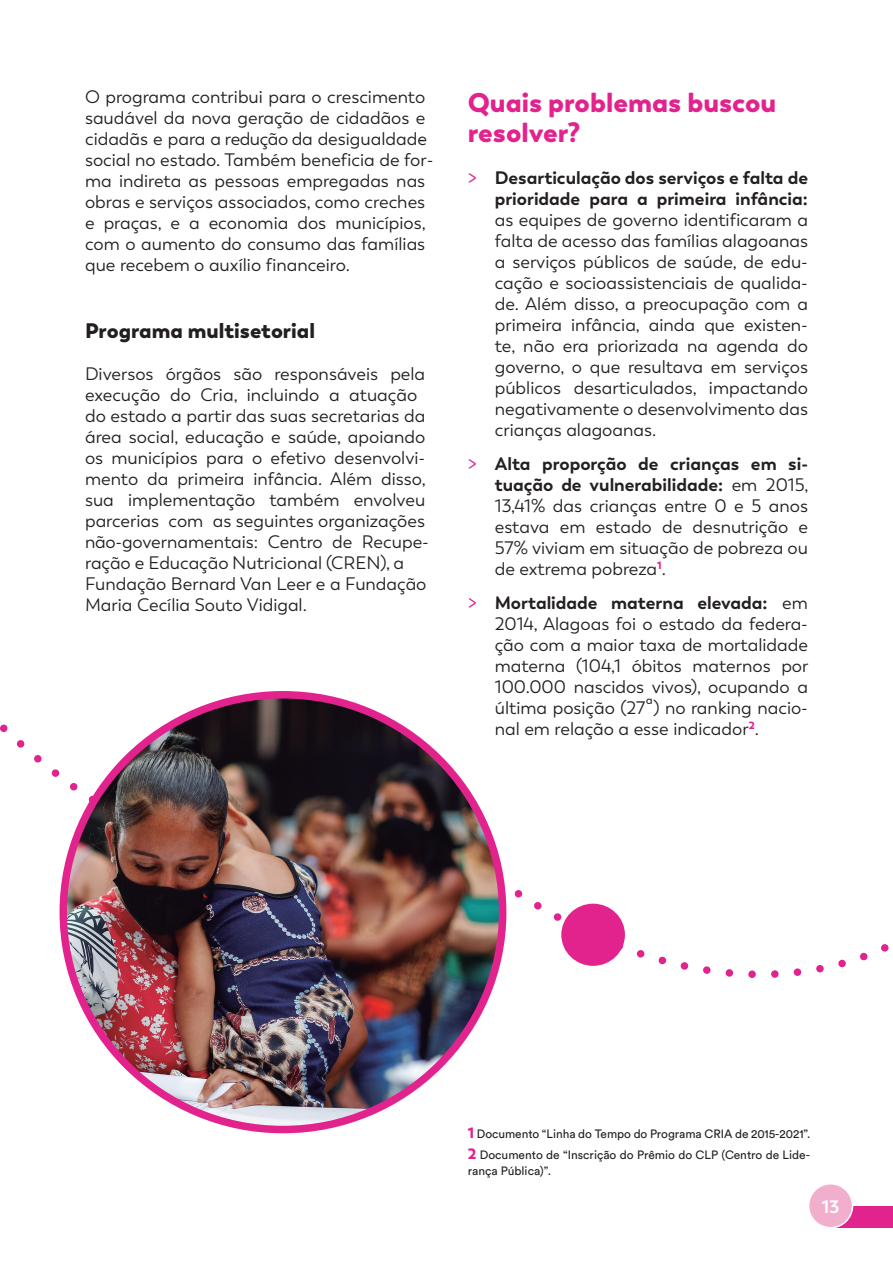
<style>
.page{position:relative;width:893px;height:1263px;background:#fff}
.page>*{position:absolute;margin:0;border:0;box-sizing:border-box;transform-origin:0 0}
.t1{font:900 27px/30px "Boston";color:#e2238d}
.t2{font:900 21px "Boston";color:#231f20}
.t3{font:18px/21px "Boston";color:#231f20;text-align:justify}
.t4{font:700 18px/21px "Boston";color:#231f20;text-align:right}
.t5{font:700 18px "Boston";color:#fff}
.t6{font:12px/20.7px "Circular Std";color:#231f20}
.s1{font-weight:400;font-size:21px;color:#e2238d}
.s2{font-size:21px;color:#e2238d}
.s3{font-weight:700}
.s4{font-family:"Boston";font-weight:900;font-size:15px;color:#e2238d}
</style>
<div class="page">
<div style="left:831px;top:1206px;width:62px;height:22px;background:#e2238d"></div>
<svg style="left:809px;top:1184px;width:44px;height:44px"></svg>
<svg style="left:561px;top:928px;width:328px;height:50px"></svg>
<img style="left:60px;top:691px;width:446px;height:442px">
<div style="left:561px;top:904px;width:64px;height:62px;background:#e2238d;border-radius:50%"></div>
<p class="t3" style="left:85px;top:87px;width:350px;text-align:left">O programa contribui para o crescimento saudável da nova geração de cidadãos e cidadãs e para a redução da desigualdade&shy;social no estado. Também beneficia de for&shy;ma indireta as pessoas empregadas nas obras e serviços associados, como creches e praças, e a economia dos municípios, com o aumento do consumo das famílias que recebem o auxílio financeiro.</p>
<p class="t2" style="left:85px;top:317px;width:232px">Programa multisetorial</p>
<p class="t3" style="left:85px;top:363px;width:345px;text-align:left">Diversos órgãos são responsáveis pela execução do Cria, incluindo a atuação do estado a partir das suas secretarias da área social, educação e saúde, apoiando os municípios para o efetivo desenvolvi&shy;mento da primeira infância. Além disso, sua implementação também envolveu parcerias com as seguintes organizações não-governamentais: Centro de Recupe&shy;ração e Educação Nutricional (CREN), a Fundação Bernard Van Leer e a Fundação Maria Cecília Souto Vidigal.</p>
<h1 class="t1" style="left:468px;top:88px;width:310px">Quais problemas buscou resolver?</h1>
<p class="t4" style="left:468px;top:168px;width:342px"><span class="s1">&gt;</span> Desarticulação dos serviços e falta de prioridade para a primeira infância:</p>
<p class="t3" style="left:495px;top:210px;width:315px">as equipes de governo identificaram a falta de acesso das famílias alagoanas a serviços públicos de saúde, de edu&shy;cação e socioassistenciais de qualida&shy;de. Além disso, a preocupação com a primeira infância, ainda que existen&shy;te, não era priorizada na agenda do governo, o que resultava em serviços públicos desarticulados, impactando negativamente o desenvolvimento das crianças alagoanas.</p>
<p class="t3" style="left:495px;top:454px;width:315px;text-indent:-27px"><span class="s2">&gt;</span> <span class="s3">Alta proporção de crianças em si&shy;tuação de vulnerabilidade:</span> em 2015, 13,41% das crianças entre 0 e 5 anos estava em estado de desnutrição e 57% viviam em situação de pobreza ou de extrema pobreza<sup>1</sup>.</p>
<p class="t3" style="left:495px;top:592px;width:315px;text-indent:-27px"><span class="s2">&gt;</span> <span class="s3">Mortalidade materna elevada:</span> em 2014, Alagoas foi o estado da federa&shy;ção com a maior taxa de mortalidade materna (104,1 óbitos maternos por 100.000 nascidos vivos), ocupando a última posição (27ª) no ranking nacio&shy;nal em relação a esse indicador<sup>2</sup>.</p>
<p class="t6" style="left:468px;top:1123px;width:344px"><span class="s4">1</span> Documento “Linha do Tempo do Programa CRIA de 2015-2021”.<br><span class="s4">2</span> Documento de “Inscrição do Prêmio do CLP (Centro de Lide-</p>
<p class="t6" style="left:468px;top:1161px;width:85px">rança Pública)”.</p>
<p class="t5" style="left:822px;top:1195px;width:19px">13</p>
</div>
